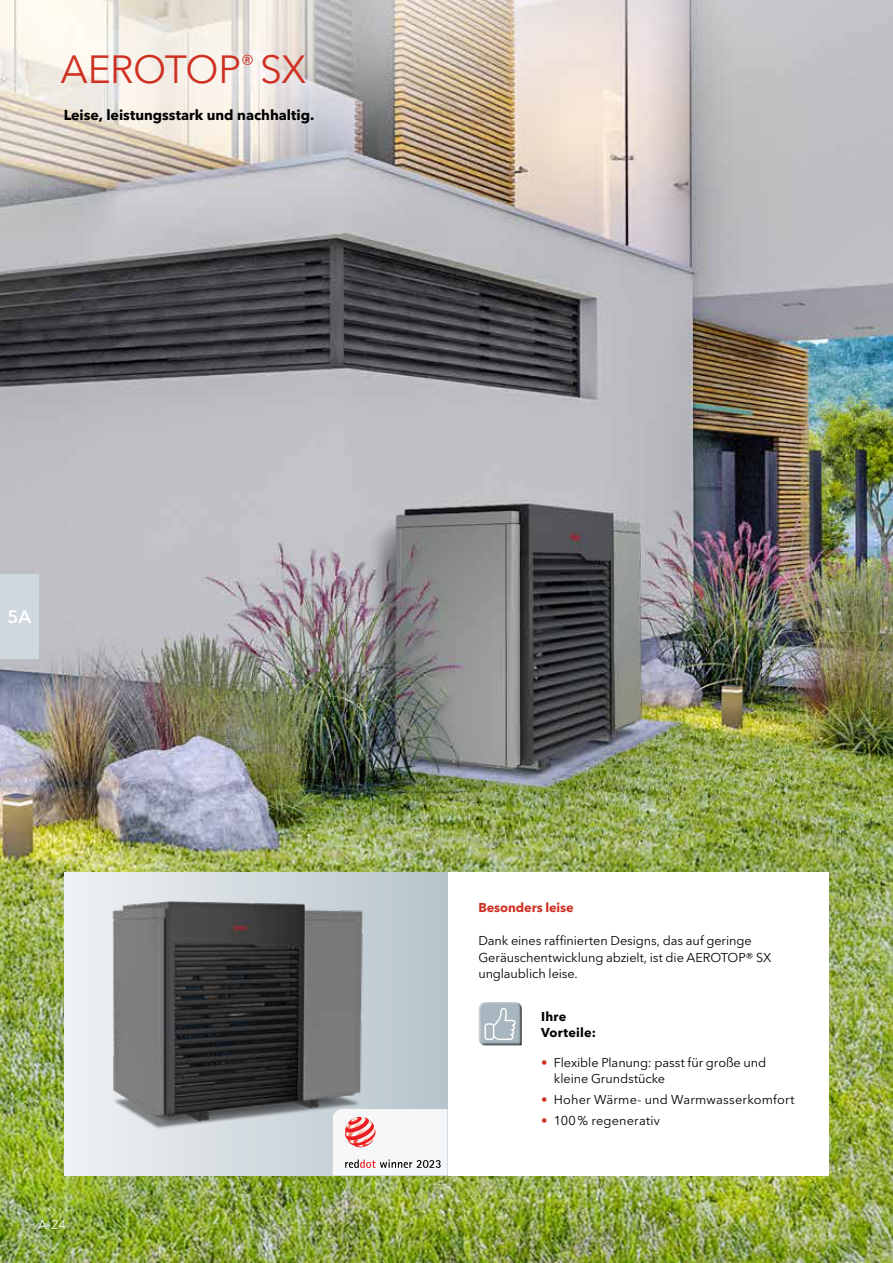
<style>
.page{position:relative;width:893px;height:1263px;background:#fff}
.page>*{position:absolute;margin:0;border:0;box-sizing:border-box;transform-origin:0 0}
.t1{font:39px "Avenir Next LT Pro";letter-spacing:-.02em;color:#cf3022}
.t2{font:600 18px "Avenir Next LT Pro";color:#fff}
.t3{font:700 14.25px "Avenir Next LT Pro";color:#000}
.t4{font:12.75px/16.5px "Avenir Next LT Pro";letter-spacing:-.005em;color:#000}
.t5{font:12.75px "Avenir Next LT Pro";letter-spacing:.015em;color:#000}
.t6{font:700 12.75px "Avenir Next LT Pro";letter-spacing:-.005em;color:#cf3022}
.t7{font:700 12.75px/16.5px "Avenir Next LT Pro";letter-spacing:.015em;color:#000}
.t8{font:12.75px "Avenir Next LT Pro";color:#fff}
.s1{color:#cf3022}
</style>
<div class="page">
<img style="left:0;top:0;width:893px;height:1263px">
<div style="left:64px;top:872px;width:765px;height:303px;background:#fff"></div>
<div style="left:480px;top:1001px;width:42px;height:45px;background:#000;opacity:.75"></div>
<svg style="left:478px;top:1002px;width:44px;height:43px;background:#aeb9c1"></svg>
<svg style="left:64px;top:872px;width:383px;height:303px;fill:#eceff2"></svg>
<div style="left:423px;top:1109px;width:24px;height:66px;background:#f4f6f7"></div>
<img style="left:97px;top:850px;width:326px;height:338px">
<div style="left:0;top:574px;width:38px;height:85px;background:#ced8de"></div>
<h1 class="t1" style="left:61px;top:47px;width:247px">AEROTOP<sup>®</sup> SX</h1>
<p class="t3" style="left:64px;top:106px;width:252px">Leise, leistungsstark und nachhaltig.</p>
<h2 class="t2" style="left:7px;top:606px;width:25px">5A</h2>
<p class="t8" style="left:38px;top:1217px;width:29px">A-24</p>
<p class="t6" style="left:478px;top:900px;width:97px">Besonders leise</p>
<p class="t4" style="left:478px;top:932px;width:294px">Dank eines raffinierten Designs, das auf geringe<br>Geräuschentwicklung abzielt, ist die AEROTOP® SX unglaublich leise.</p>
<p class="t7" style="left:541px;top:1008px;width:56px">Ihre<br>Vorteile:</p>
<p class="t4" style="left:554px;top:1054px;width:214px;text-indent:-13px"><span class="s1">•</span> Flexible Planung: passt für große und kleine Grundstücke</p>
<p class="t5" style="left:541px;top:1092px;width:255px"><span class="s1">•</span> Hoher Wärme- und Warmwasserkomfort</p>
<p class="t5" style="left:541px;top:1112px;width:120px"><span class="s1">•</span> 100% regenerativ</p>
</div>
